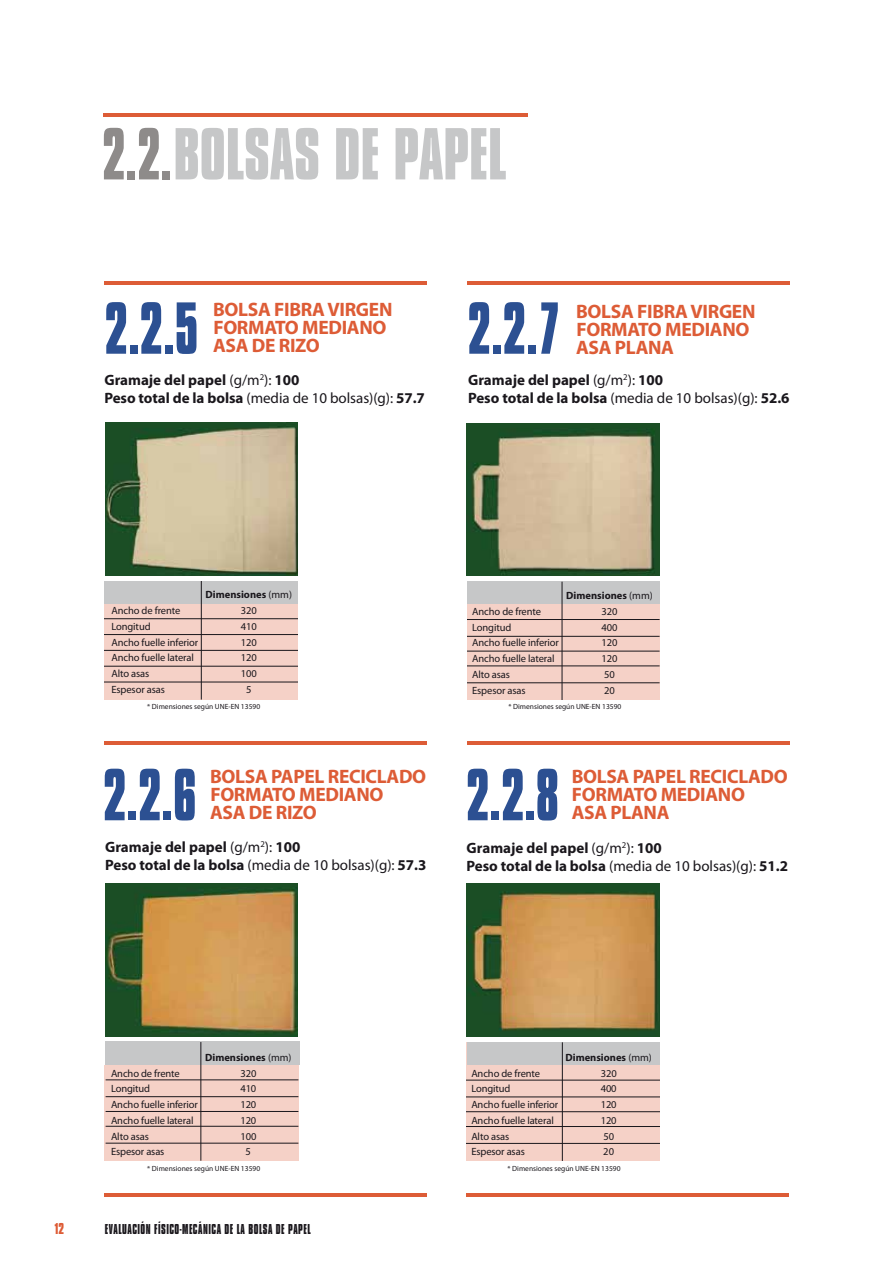
<style>
.page{position:relative;width:893px;height:1263px;background:#fff}
.page>*{position:absolute;margin:0;border:0;box-sizing:border-box;transform-origin:0 0}
.t1{font:77.1px "Compacta Bld";color:#2c5092;scale:.8 1}
.t2{font:77.1px "Compacta Bld";color:#c6c7c8;scale:.9 1}
.t3{font:700 19.5px/18px "Myriad Pro";letter-spacing:-.015em;color:#dd5c36}
.t4{font:16.5px "Compacta Bld";color:#dd5c36;scale:.9 1}
.t5{font:700 15px/18px "Myriad Pro";color:#1a171c}
.t6{font:15px "Compacta Bld";letter-spacing:.04em;color:#1a171c;scale:.84 1}
.t7{font:10.5px "Myriad Pro";letter-spacing:-.01em;color:#1a171c}
.t8{font:700 10.5px "Myriad Pro";color:#1a171c}
.t9{font:7.5px "Myriad Pro";color:#1a171c}
.s1{color:#8e8b8a}
.s2{font-weight:400}
</style>
<div class="page">
<div style="left:467px;top:1042px;width:192px;height:119px;background:#f5d1c7"></div>
<div style="left:467px;top:1042px;width:192px;height:23px;background:#c6c7c8"></div>
<hr style="left:467px;top:1080px;width:192px;height:1px;background:#1a171c">
<hr style="left:467px;top:1097px;width:192px;height:1px;background:#1a171c">
<hr style="left:467px;top:1111px;width:192px;height:1px;background:#1a171c">
<hr style="left:467px;top:1126px;width:192px;height:1px;background:#1a171c">
<hr style="left:467px;top:1143px;width:192px;height:1px;background:#1a171c">
<hr style="left:562px;top:1042px;width:1px;height:119px;background:#1a171c">
<div style="left:467px;top:581px;width:193px;height:118px;background:#f5d1c7"></div>
<div style="left:467px;top:581px;width:193px;height:23px;background:#c6c7c8"></div>
<hr style="left:467px;top:619px;width:193px;height:1px;background:#1a171c">
<hr style="left:467px;top:636px;width:193px;height:1px;background:#1a171c">
<hr style="left:467px;top:651px;width:193px;height:1px;background:#1a171c">
<hr style="left:467px;top:666px;width:193px;height:1px;background:#1a171c">
<hr style="left:467px;top:682px;width:193px;height:1px;background:#1a171c">
<hr style="left:562px;top:582px;width:1px;height:117px;background:#1a171c">
<div style="left:105px;top:604px;width:193px;height:96px;background:#f5d1c7"></div>
<div style="left:104px;top:581px;width:194px;height:23px;background:#c6c7c8"></div>
<hr style="left:104px;top:618px;width:194px;height:1px;background:#1a171c">
<hr style="left:104px;top:634px;width:194px;height:1px;background:#1a171c">
<hr style="left:104px;top:650px;width:194px;height:1px;background:#1a171c">
<hr style="left:104px;top:666px;width:194px;height:1px;background:#1a171c">
<hr style="left:104px;top:682px;width:194px;height:1px;background:#1a171c">
<hr style="left:201px;top:581px;width:1px;height:118px;background:#1a171c">
<div style="left:105px;top:1065px;width:194px;height:96px;background:#f5d1c7"></div>
<hr style="left:105px;top:281px;width:322px;height:4px;background:#dd5c36">
<hr style="left:468px;top:281px;width:322px;height:4px;background:#dd5c36">
<div style="left:105px;top:1042px;width:194px;height:23px;background:#c6c7c8"></div>
<hr style="left:106px;top:1079px;width:192px;height:1px;background:#1a171c">
<hr style="left:106px;top:1096px;width:192px;height:1px;background:#1a171c">
<hr style="left:106px;top:1111px;width:192px;height:1px;background:#1a171c">
<hr style="left:106px;top:1126px;width:192px;height:1px;background:#1a171c">
<hr style="left:106px;top:1143px;width:192px;height:1px;background:#1a171c">
<hr style="left:201px;top:1042px;width:1px;height:119px;background:#1a171c">
<hr style="left:105px;top:741px;width:322px;height:4px;background:#dd5c36">
<hr style="left:468px;top:741px;width:322px;height:4px;background:#dd5c36">
<img style="left:467px;top:423px;width:193px;height:153px">
<img style="left:105px;top:423px;width:193px;height:153px">
<img style="left:105px;top:883px;width:193px;height:153px">
<img style="left:467px;top:883px;width:192px;height:153px">
<hr style="left:103px;top:113px;width:424px;height:4px;background:#dd5c36">
<hr style="left:466px;top:1193px;width:323px;height:3px;background:#dd5c36">
<hr style="left:104px;top:1193px;width:322px;height:4px;background:#dd5c36">
<h1 class="t2" style="left:102px;top:102px;width:450px"><span class="s1">2.2.</span>BOLSAS DE PAPEL</h1>
<h1 class="t1" style="left:105px;top:277px;width:118px">2.2.5</h1>
<h3 class="t5" style="left:104px;top:370px;width:322px">Gramaje del papel <span class="s2">(g/m</span><sup>2</sup><span class="s2">):</span> 100<br>Peso total de la bolsa <span class="s2">(media de 10 bolsas)(g):</span> 57.7</h3>
<h3 class="t5" style="left:468px;top:371px;width:323px">Gramaje del papel <span class="s2">(g/m</span><sup>2</sup><span class="s2">):</span> 100<br>Peso total de la bolsa <span class="s2">(media de 10 bolsas)(g):</span> 52.6</h3>
<h1 class="t1" style="left:468px;top:277px;width:118px">2.2.7</h1>
<h2 class="t3" style="left:213px;top:300px;width:181px">BOLSA FIBRA VIRGEN<br>FORMATO MEDIANO<br>ASA DE RIZO</h2>
<h2 class="t3" style="left:576px;top:302px;width:181px">BOLSA FIBRA VIRGEN<br>FORMATO MEDIANO<br>ASA PLANA</h2>
<p class="t8" style="left:206px;top:588px;width:88px">Dimensiones <span class="s2">(mm)</span></p>
<p class="t7" style="left:111px;top:604px;width:70px">Ancho de frente</p>
<p class="t7" style="left:241px;top:604px;width:17px">320</p>
<p class="t7" style="left:111px;top:620px;width:41px">Longitud</p>
<p class="t7" style="left:241px;top:620px;width:17px">410</p>
<p class="t7" style="left:111px;top:635px;width:88px">Ancho fuelle inferior</p>
<p class="t7" style="left:241px;top:635px;width:17px">120</p>
<p class="t7" style="left:111px;top:651px;width:84px">Ancho fuelle lateral</p>
<p class="t7" style="left:241px;top:651px;width:17px">120</p>
<p class="t7" style="left:111px;top:667px;width:39px">Alto asas</p>
<p class="t7" style="left:241px;top:667px;width:17px">100</p>
<p class="t7" style="left:111px;top:683px;width:55px">Espesor asas</p>
<p class="t7" style="left:246px;top:683px;width:7px">5</p>
<p class="t9" style="left:147px;top:701px;width:114px">* Dimensiones según UNE-EN 13590</p>
<h1 class="t1" style="left:103px;top:743px;width:118px">2.2.6</h1>
<h3 class="t5" style="left:105px;top:838px;width:323px">Gramaje del papel <span class="s2">(g/m</span><sup>2</sup><span class="s2">):</span> 100<br>Peso total de la bolsa <span class="s2">(media de 10 bolsas)(g):</span> 57.3</h3>
<h2 class="t3" style="left:210px;top:767px;width:218px">BOLSA PAPEL RECICLADO<br>FORMATO MEDIANO<br>ASA DE RIZO</h2>
<p class="t8" style="left:566px;top:589px;width:88px">Dimensiones <span class="s2">(mm)</span></p>
<p class="t7" style="left:472px;top:605px;width:70px">Ancho de frente</p>
<p class="t7" style="left:602px;top:605px;width:17px">320</p>
<p class="t7" style="left:472px;top:620px;width:41px">Longitud</p>
<p class="t7" style="left:602px;top:620px;width:17px">400</p>
<p class="t7" style="left:472px;top:636px;width:88px">Ancho fuelle inferior</p>
<p class="t7" style="left:602px;top:636px;width:17px">120</p>
<p class="t7" style="left:472px;top:652px;width:84px">Ancho fuelle lateral</p>
<p class="t7" style="left:602px;top:652px;width:17px">120</p>
<p class="t7" style="left:472px;top:668px;width:39px">Alto asas</p>
<p class="t7" style="left:604px;top:668px;width:12px">50</p>
<p class="t7" style="left:472px;top:684px;width:55px">Espesor asas</p>
<p class="t7" style="left:604px;top:684px;width:12px">20</p>
<p class="t9" style="left:508px;top:702px;width:114px">* Dimensiones según UNE-EN 13590</p>
<h1 class="t1" style="left:466px;top:743px;width:118px">2.2.8</h1>
<h2 class="t3" style="left:572px;top:767px;width:218px">BOLSA PAPEL RECICLADO<br>FORMATO MEDIANO<br>ASA PLANA</h2>
<h3 class="t5" style="left:467px;top:838px;width:323px">Gramaje del papel <span class="s2">(g/m</span><sup>2</sup><span class="s2">):</span> 100<br>Peso total de la bolsa <span class="s2">(media de 10 bolsas)(g):</span> 51.2</h3>
<p class="t8" style="left:205px;top:1050px;width:88px">Dimensiones <span class="s2">(mm)</span></p>
<p class="t7" style="left:111px;top:1067px;width:70px">Ancho de frente</p>
<p class="t7" style="left:240px;top:1067px;width:17px">320</p>
<p class="t7" style="left:111px;top:1082px;width:41px">Longitud</p>
<p class="t7" style="left:240px;top:1082px;width:17px">410</p>
<p class="t7" style="left:111px;top:1098px;width:88px">Ancho fuelle inferior</p>
<p class="t7" style="left:240px;top:1098px;width:17px">120</p>
<p class="t7" style="left:111px;top:1114px;width:84px">Ancho fuelle lateral</p>
<p class="t7" style="left:240px;top:1114px;width:17px">120</p>
<p class="t7" style="left:111px;top:1130px;width:39px">Alto asas</p>
<p class="t7" style="left:240px;top:1130px;width:17px">100</p>
<p class="t7" style="left:111px;top:1145px;width:55px">Espesor asas</p>
<p class="t7" style="left:246px;top:1145px;width:7px">5</p>
<p class="t9" style="left:147px;top:1164px;width:114px">* Dimensiones según UNE-EN 13590</p>
<h3 class="t4" style="left:55px;top:1217px;width:12px">12</h3>
<h3 class="t6" style="left:105px;top:1219px;width:247px">EVALUACIÓN FÍSICO-MECÁNICA DE LA BOLSA DE PAPEL</h3>
<p class="t8" style="left:565px;top:1050px;width:88px">Dimensiones <span class="s2">(mm)</span></p>
<p class="t7" style="left:471px;top:1066px;width:70px">Ancho de frente</p>
<p class="t7" style="left:601px;top:1066px;width:17px">320</p>
<p class="t7" style="left:471px;top:1082px;width:41px">Longitud</p>
<p class="t7" style="left:601px;top:1082px;width:17px">400</p>
<p class="t7" style="left:471px;top:1098px;width:88px">Ancho fuelle inferior</p>
<p class="t7" style="left:601px;top:1098px;width:17px">120</p>
<p class="t7" style="left:471px;top:1114px;width:84px">Ancho fuelle lateral</p>
<p class="t7" style="left:601px;top:1114px;width:17px">120</p>
<p class="t7" style="left:471px;top:1129px;width:39px">Alto asas</p>
<p class="t7" style="left:603px;top:1129px;width:12px">50</p>
<p class="t7" style="left:471px;top:1145px;width:55px">Espesor asas</p>
<p class="t7" style="left:603px;top:1145px;width:12px">20</p>
<p class="t9" style="left:508px;top:1164px;width:114px">* Dimensiones según UNE-EN 13590</p>
</div>
